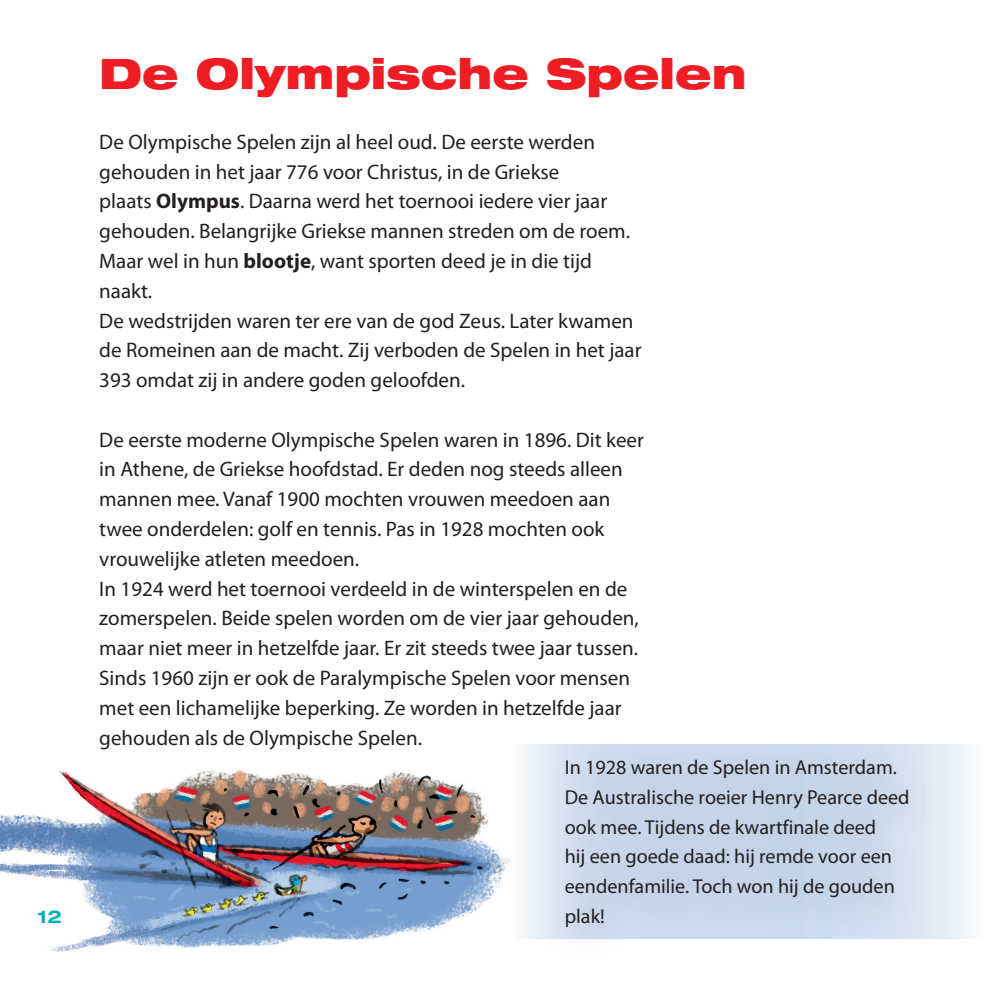
<style>
.page{position:relative;width:993px;height:993px;background:#fff}
.page>*{position:absolute;margin:0;border:0;box-sizing:border-box;transform-origin:0 0}
.t1{font:900 expanded 42px "Helvetica Neue LT Std";color:#ee1d23}
.t2{font:21px/29.8px "Myriad Pro";color:#231f20}
.t3{font:20.12px/29.8px "Myriad Pro";color:#231f20}
.t4{font:700 expanded 17.5px "Helvetica Neue LT Std";color:#00afb9}
.s1{font-weight:700}
</style>
<div class="page">
<img style="left:0;top:770px;width:543px;height:182px">
<div style="left:937px;top:744px;width:44px;height:194px;background:#ecf2fa"></div>
<img style="left:510px;top:744px;width:33px;height:194px">
<h1 class="t1" style="left:99px;top:47px;width:648px">De Olympische Spelen</h1>
<p class="t2" style="left:99px;top:127px;width:543px">De Olympische Spelen zijn al heel oud. De eerste werden gehouden in het jaar 776 voor Christus, in de Griekse<br>plaats <span class="s1">Olympus</span>. Daarna werd het toernooi iedere vier jaar gehouden. Belangrijke Griekse mannen streden om de roem.<br>Maar wel in hun <span class="s1">blootje</span>, want sporten deed je in die tijd naakt.<br>De wedstrijden waren ter ere van de god Zeus. Later kwamen de Romeinen aan de macht. Zij verboden de Spelen in het jaar 393 omdat zij in andere goden geloofden.</p>
<p class="t2" style="left:99px;top:424px;width:546px">De eerste moderne Olympische Spelen waren in 1896. Dit keer in Athene, de Griekse hoofdstad. Er deden nog steeds alleen mannen mee. Vanaf 1900 mochten vrouwen meedoen aan twee onderdelen: golf en tennis. Pas in 1928 mochten ook vrouwelijke atleten meedoen.<br>In 1924 werd het toernooi verdeeld in de winterspelen en de zomerspelen. Beide spelen worden om de vier jaar gehouden, maar niet meer in hetzelfde jaar. Er zit steeds twee jaar tussen.<br>Sinds 1960 zijn er ook de Paralympische Spelen voor mensen met een lichamelijke beperking. Ze worden in hetzelfde jaar gehouden als de Olympische Spelen.</p>
<p class="t3" style="left:564px;top:752px;width:346px">In 1928 waren de Spelen in Amsterdam.<br>De Australische roeier Henry Pearce deed ook mee. Tijdens de kwartfinale deed<br>hij een goede daad: hij remde voor een eendenfamilie. Toch won hij de gouden</p>
<p class="t4" style="left:38px;top:905px;width:26px">12</p>
<p class="t3" style="left:564px;top:900px;width:41px">plak!</p>
</div>
